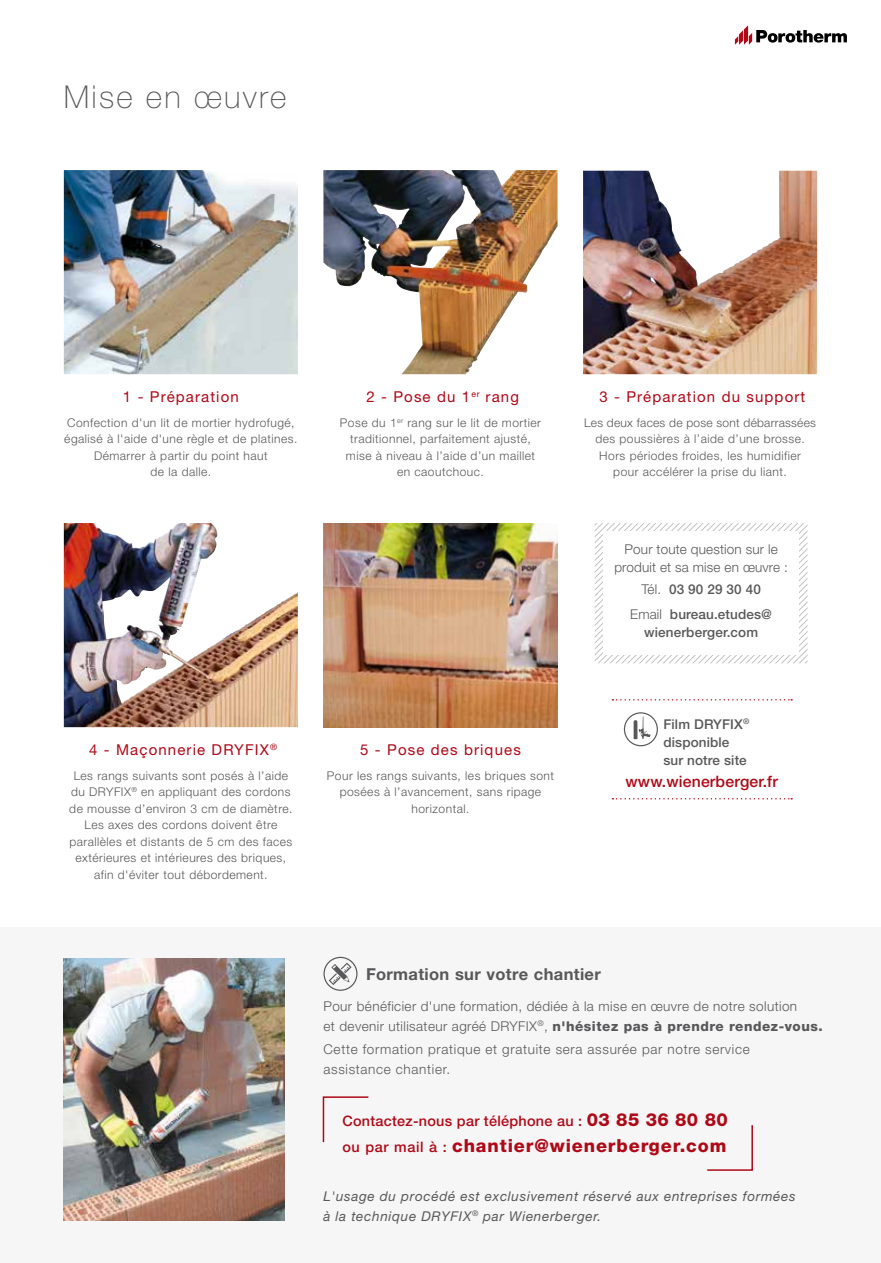
<style>
.page{position:relative;width:881px;height:1263px;background:#fff}
.page>*{position:absolute;margin:0;border:0;box-sizing:border-box;transform-origin:0 0}
.t1{font:100 31.5px "Helvetica Neue LT Std";letter-spacing:.07em;color:#58585a}
.t2{font:800 18px "Helvetica Neue LT Std";letter-spacing:.05em;color:#af0917}
.t3{font:700 16.5px "Helvetica Neue LT Std";letter-spacing:.02em;color:#58585a}
.t4{font:500 15.75px "Helvetica Neue LT Std";letter-spacing:.01em;color:#af0917}
.t5{font:15px "Helvetica Neue LT Std";letter-spacing:.075em;color:#af0917}
.t6{font:500 14.4px "Helvetica Neue LT Std";letter-spacing:.02em;color:#af0917}
.t7{font:300 13.5px/19.5px "Helvetica Neue LT Std";letter-spacing:.03em;color:#58585a}
.t8{font:italic 13.5px/19.5px "Helvetica Neue LT Std";letter-spacing:.05em;color:#58585a}
.t9{font:500 13.5px/18px "Helvetica Neue LT Std";letter-spacing:.01em;color:#58585a;text-align:center}
.t10{font:300 13.5px/19.5px "Helvetica Neue LT Std";letter-spacing:.05em;color:#58585a}
.t11{font:300 13.5px/18px "Helvetica Neue LT Std";letter-spacing:.01em;color:#58585a;text-align:center}
.t12{font:300 12px/16.5px "Helvetica Neue LT Std";letter-spacing:.04em;color:#58585a;text-align:center}
.s1{font-weight:300}
.s2{font-weight:800}
.s3{font-weight:800;font-size:18px}
.s4{font-weight:500;font-size:14.4px}
</style>
<div class="page">
<div style="left:0;top:927px;width:880px;height:336px;background:#f6f6f6"></div>
<img style="left:400px;top:170px;width:157px;height:204px">
<img style="left:323px;top:170px;width:192px;height:117px">
<img style="left:583px;top:171px;width:233px;height:203px">
<img style="left:323px;top:523px;width:234px;height:204px">
<img style="left:64px;top:523px;width:234px;height:204px">
<img style="left:64px;top:170px;width:234px;height:204px">
<svg style="left:734px;top:25px;width:112px;height:20px"></svg>
<div style="left:323px;top:957px;width:34px;height:34px;border:1px solid #58585a;border-radius:50%"></div>
<svg style="left:328px;top:962px;width:23px;height:23px"></svg>
<svg style="left:322px;top:1096px;width:47px;height:47px"></svg>
<svg style="left:707px;top:1125px;width:46px;height:46px"></svg>
<svg style="left:594px;top:523px;width:213px;height:141px"></svg>
<div style="left:603px;top:531px;width:195px;height:124px;background:#fff"></div>
<svg style="left:612px;top:699px;width:179px;height:1px"></svg>
<svg style="left:612px;top:798px;width:179px;height:1px"></svg>
<div style="left:623px;top:712px;width:34px;height:34px;border:1px solid #58585a;border-radius:50%"></div>
<svg style="left:633px;top:716px;width:17px;height:23px"></svg>
<img style="left:64px;top:958px;width:220px;height:262px">
<h1 class="t1" style="left:64px;top:78px;width:224px">Mise en œuvre</h1>
<p class="t5" style="left:123px;top:388px;width:117px">1 - Préparation</p>
<p class="t12" style="left:64px;top:414px;width:234px">Confection d'un lit de mortier hydrofugé, égalisé à l'aide d'une règle et de platines.<br>Démarrer à partir du point haut<br>de la dalle.</p>
<p class="t5" style="left:89px;top:741px;width:189px">4 - Maçonnerie DRYFIX<sup>®</sup></p>
<p class="t12" style="left:69px;top:767px;width:224px">Les rangs suivants sont posés à l’aide du DRYFIX<sup>®</sup> en appliquant des cordons de mousse d’environ 3 cm de diamètre.<br>Les axes des cordons doivent être parallèles et distants de 5 cm des faces extérieures et intérieures des briques, afin d'éviter tout débordement.</p>
<p class="t5" style="left:366px;top:388px;width:154px">2 - Pose du 1<sup>er</sup> rang</p>
<p class="t12" style="left:340px;top:414px;width:203px">Pose du 1<sup>er</sup> rang sur le lit de mortier traditionnel, parfaitement ajusté, mise à niveau à l’aide d’un maillet en caoutchouc.</p>
<p class="t5" style="left:360px;top:741px;width:162px">5 - Pose des briques</p>
<p class="t12" style="left:327px;top:767px;width:228px">Pour les rangs suivants, les briques sont posées à l’avancement, sans ripage horizontal.</p>
<p class="t5" style="left:599px;top:388px;width:207px">3 - Préparation du support</p>
<p class="t12" style="left:584px;top:414px;width:233px">Les deux faces de pose sont débarrassées des poussières à l’aide d’une brosse.<br>Hors périodes froides, les humidifier<br>pour accélérer la prise du liant.</p>
<p class="t11" style="left:614px;top:540px;width:175px">Pour toute question sur le produit et sa mise en œuvre :</p>
<p class="t9" style="left:630px;top:576px;width:143px;line-height:25.7px"><span class="s1">Tél.</span> 03 90 29 30 40<br><span class="s1">Email</span> bureau.etudes@</p>
<p class="t9" style="left:644px;top:623px;width:115px">wienerberger.com</p>
<p class="t9" style="left:663px;top:715px;width:87px;text-align:left">Film DRYFIX<sup>® </sup>disponible sur notre site</p>
<h3 class="t4" style="left:625px;top:772px;width:154px">www.wienerberger.fr</h3>
<h3 class="t3" style="left:366px;top:964px;width:236px">Formation sur votre chantier</h3>
<p class="t7" style="left:323px;top:996px;width:500px">Pour bénéficier d'une formation, dédiée à la mise en œuvre de notre solution<br>et devenir utilisateur agréé DRYFIX<sup>®</sup>, <span class="s2">n'hésitez pas à prendre rendez-vous.</span></p>
<p class="t10" style="left:323px;top:1039px;width:427px">Cette formation pratique et gratuite sera assurée par notre service assistance chantier.</p>
<p class="t6" style="left:342px;top:1113px;width:387px">Contactez-nous par téléphone au : <span class="s3">03 85 36 80 80</span></p>
<h2 class="t2" style="left:342px;top:1134px;width:385px"><span class="s4">ou par mail à :</span> chantier@wienerberger.com</h2>
<p class="t8" style="left:323px;top:1186px;width:473px">L'usage du procédé est exclusivement réservé aux entreprises formées à la technique DRYFIX<sup>®</sup> par Wienerberger.</p>
</div>
